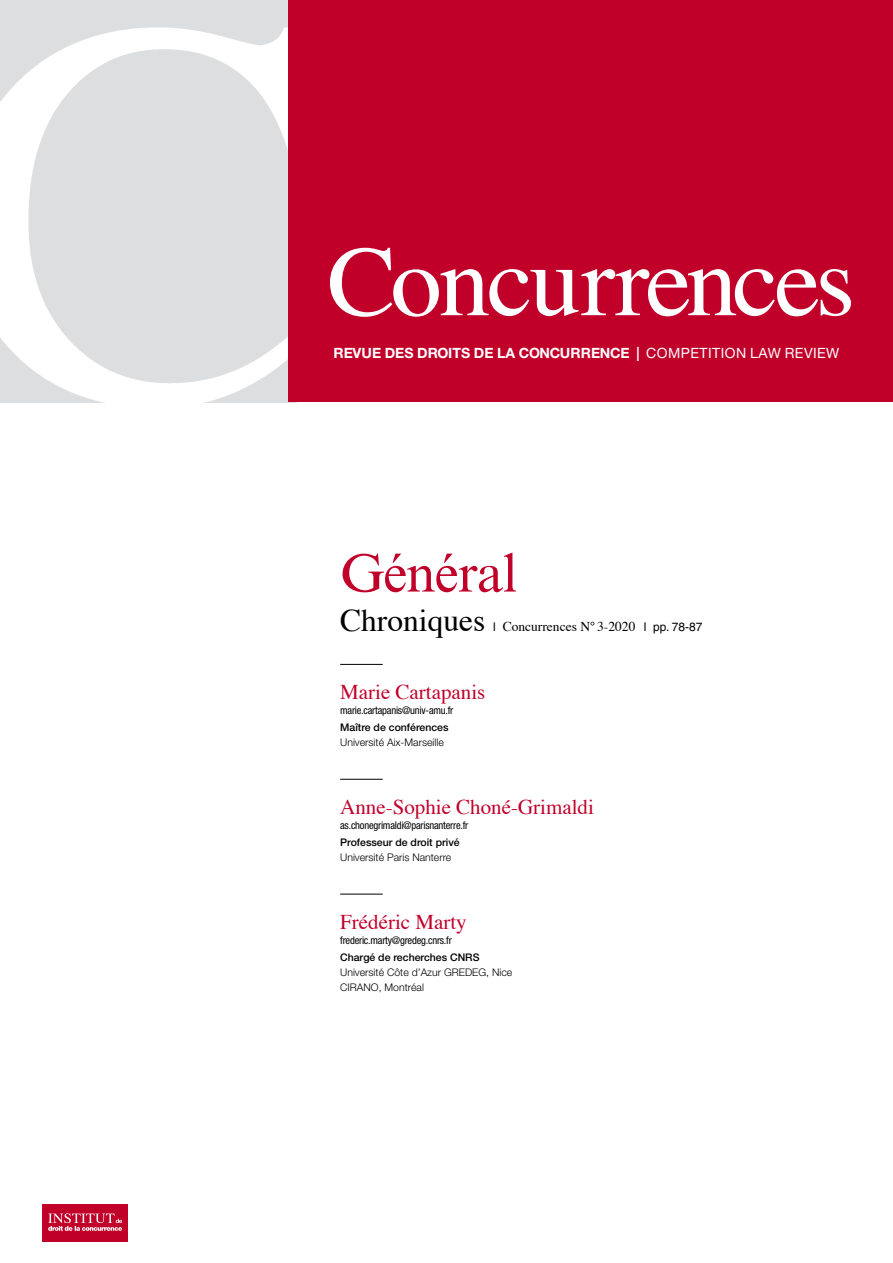
<style>
.page{position:relative;width:893px;height:1263px;background:#fff}
.page>*{position:absolute;margin:0;border:0;box-sizing:border-box;transform-origin:0 0}
.t1{font:100.05px "Times";letter-spacing:-.03em;color:#fff}
.t2{font:54px "Times New Roman MT Std";letter-spacing:-.02em;color:#c1002a}
.t3{font:31.5px "Times";color:#000}
.t4{font:21px "Times";color:#c1002a}
.t5{font:700 14.1px "Helvetica Neue LT";letter-spacing:.01em;color:#fff}
.t6{font:13.5px "Times";color:#000}
.t7{font:300 10.5px/15px "Helvetica Neue LT";color:#000}
.t8{font:condensed 10.5px "Helvetica Neue LT";letter-spacing:-.02em;color:#000}
.t9{font:500 10.5px "Helvetica Neue LT";color:#000}
.s1{font-weight:500}
.s2{font-weight:400}
.s3{font-family:"Helvetica LT Std";font-size:12px}
</style>
<div class="page">
<img style="left:0;top:0;width:296px;height:403px">
<div style="left:289px;top:0;width:604px;height:402px;background:#c1002a"></div>
<div style="left:43px;top:1204px;width:85px;height:38px;background:#c1002a"></div>
<svg style="left:48px;top:1213px;width:74px;height:18px"></svg>
<hr style="left:340px;top:664px;width:43px;height:1px;background:#000">
<hr style="left:340px;top:779px;width:43px;height:1px;background:#000">
<hr style="left:340px;top:894px;width:43px;height:1px;background:#000">
<h1 class="t1" style="left:327px;top:240px;width:529px">Concurrences</h1>
<h3 class="t5" style="left:333px;top:344px;width:507px">REVUE DES DROITS DE LA CONCURRENCE <span class="s1">|</span> <span class="s2">COMPETITION LAW REVIEW</span></h3>
<h2 class="t2" style="left:340px;top:542px;width:179px">Général</h2>
<h3 class="t3" style="left:340px;top:607px;width:147px">Chroniques</h3>
<p class="t6" style="left:493px;top:621px;width:211px"><span class="s3">l</span> Concurrences N°3-2020 <span class="s3">l pp. 78-87</span></p>
<h3 class="t4" style="left:340px;top:683px;width:147px">Marie Cartapanis</h3>
<p class="t8" style="left:340px;top:704px;width:115px">marie.cartapanis@univ-amu.fr</p>
<p class="t9" style="left:340px;top:721px;width:110px">Maître de conférences</p>
<p class="t7" style="left:340px;top:734px;width:105px">Université Aix-Marseille</p>
<h3 class="t4" style="left:340px;top:798px;width:255px">Anne-Sophie Choné-Grimaldi</h3>
<p class="t8" style="left:340px;top:819px;width:130px">as.chonegrimaldi@parisnanterre.fr</p>
<p class="t9" style="left:340px;top:836px;width:121px">Professeur de droit privé</p>
<p class="t7" style="left:340px;top:849px;width:113px">Université Paris Nanterre</p>
<h3 class="t4" style="left:340px;top:913px;width:128px">Frédéric Marty</h3>
<p class="t8" style="left:340px;top:934px;width:113px">frederic.marty@gredeg.cnrs.fr</p>
<p class="t9" style="left:340px;top:951px;width:141px">Chargé de recherches CNRS</p>
<p class="t7" style="left:340px;top:964px;width:174px">Université Côte d’Azur GREDEG, Nice<br>CIRANO, Montréal</p>
</div>
